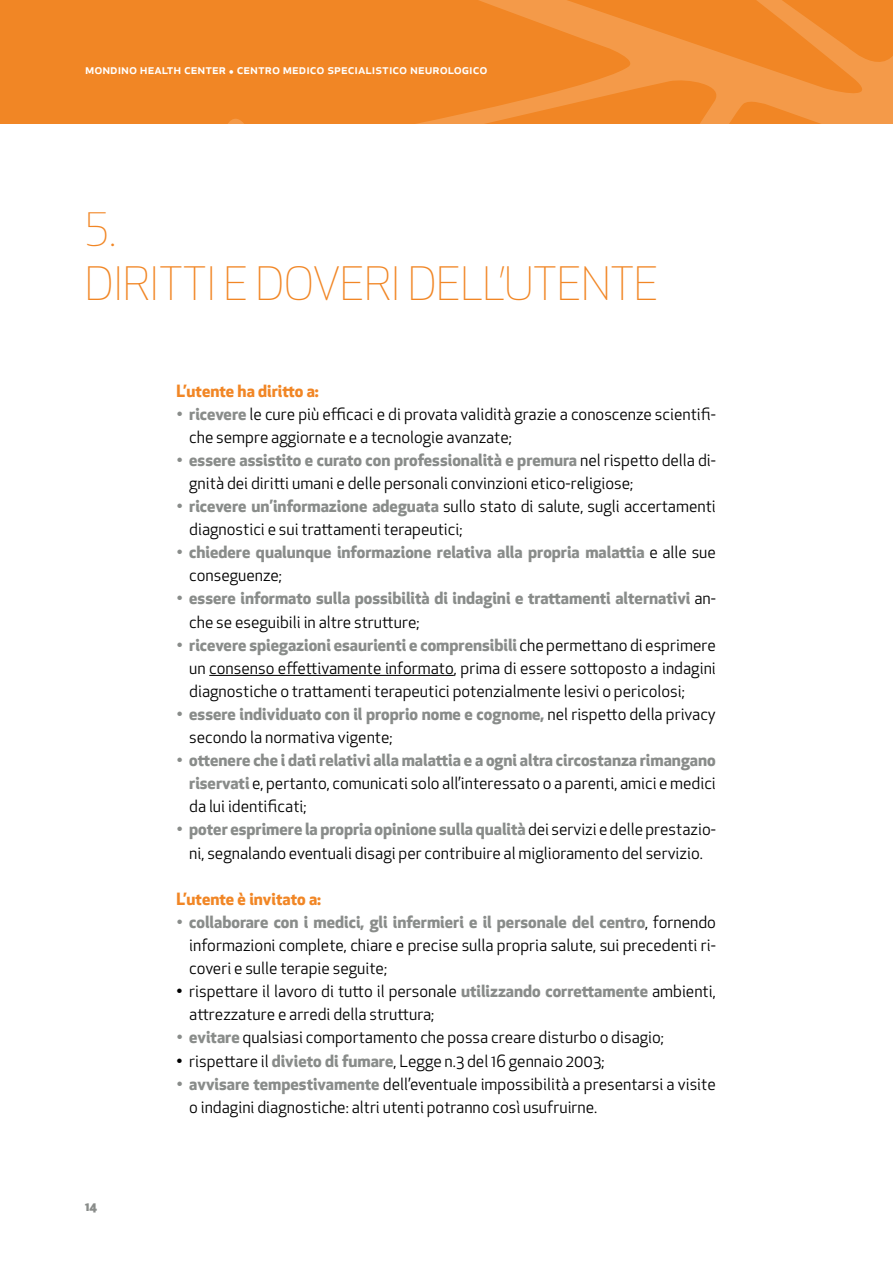
<style>
.page{position:relative;width:893px;height:1263px;background:#fff}
.page>*{position:absolute;margin:0;border:0;box-sizing:border-box;transform-origin:0 0}
.t1{font:300 45px/54px "Apex New";color:#f18625}
.t2{font:16.5px/23.1px "Apex New";color:#000}
.t3{font:700 16.5px/23.1px "Apex New";color:#898c8a}
.t4{font:700 16.5px "Apex New";color:#f18625}
.t5{font:500 13.5px "Apex New";color:#fff}
.t6{font:800 12px "Apex New";color:#898c8a}
.s1{font-weight:700;color:#898c8a}
.s2{font-weight:400;color:#000}
</style>
<div class="page">
<div style="left:0;top:0;width:893px;height:124px;background:#f18625"></div>
<svg style="left:228px;top:0;width:665px;height:124px"></svg>
<hr style="left:209px;top:675px;width:245px;height:1px;background:#000">
<p class="t5" style="left:85px;top:60px;width:404px">mondino health center • centro medico specialistico neurologico</p>
<h1 class="t1" style="left:85px;top:203px;width:575px">5.<br>DIRITTI E DOVERI DELL’UTENTE</h1>
<p class="t6" style="left:85px;top:1198px;width:14px">14</p>
<p class="t4" style="left:176px;top:378px;width:144px">L’utente ha diritto a:</p>
<p class="t2" style="left:189px;top:402px;width:528px;text-indent:-13px"><span class="s1">• ricevere</span> le cure più efficaci e di provata validità grazie a conoscenze scientifi&shy;che sempre aggiornate e a tecnologie avanzate;</p>
<p class="t2" style="left:189px;top:448px;width:528px;text-indent:-13px"><span class="s1">• essere assistito e curato con professionalità e premura</span> nel rispetto della di&shy;gnità dei diritti umani e delle personali convinzioni etico-religiose;</p>
<p class="t2" style="left:189px;top:494px;width:528px;text-indent:-13px"><span class="s1">• ricevere un’informazione adeguata</span> sullo stato di salute, sugli accertamenti diagnostici e sui trattamenti terapeutici;</p>
<p class="t3" style="left:189px;top:540px;width:528px;text-indent:-13px">• chiedere qualunque informazione relativa alla propria malattia <span class="s2">e alle sue conseguenze;</span></p>
<p class="t3" style="left:189px;top:586px;width:528px;text-indent:-13px">• essere informato sulla possibilità di indagini e trattamenti alternativi <span class="s2">an&shy;che se eseguibili in altre strutture;</span></p>
<p class="t2" style="left:189px;top:633px;width:528px;text-align:justify;text-indent:-13px"><span class="s1">• ricevere spiegazioni esaurienti e comprensibili</span> che permettano di esprimere un consenso effettivamente informato, prima di essere sottoposto a indagini diagnostiche o trattamenti terapeutici potenzialmente lesivi o pericolosi;</p>
<p class="t2" style="left:189px;top:702px;width:528px;text-indent:-13px"><span class="s1">• essere individuato con il proprio nome e cognome,</span> nel rispetto della privacy secondo la normativa vigente;</p>
<p class="t2" style="left:189px;top:749px;width:528px;text-align:justify;text-indent:-13px"><span class="s1">• ottenere che i dati relativi alla malattia e a ogni altra circostanza rimangano riservati</span> e, pertanto, comunicati solo all’interessato o a parenti, amici e medici da lui identificati;</p>
<p class="t2" style="left:176px;top:818px;width:541px;text-align:center"><span class="s1">• poter esprimere la propria opinione sulla qualità</span> dei servizi e delle prestazio&shy;ni, segnalando eventuali disagi per contribuire al miglioramento del servizio.</p>
<p class="t4" style="left:176px;top:887px;width:146px">L’utente è invitato a:</p>
<p class="t2" style="left:189px;top:910px;width:528px;text-align:justify;text-indent:-13px"><span class="s1">• collaborare con i medici, gli infermieri e il personale del centro</span>, fornendo informazioni complete, chiare e precise sulla propria salute, sui precedenti ri&shy;coveri e sulle terapie seguite;</p>
<p class="t2" style="left:189px;top:980px;width:528px;text-indent:-13px">• rispettare il lavoro di tutto il personale <span class="s1">utilizzando correttamente</span> ambienti, attrezzature e arredi della struttura;</p>
<p class="t2" style="left:176px;top:1026px;width:489px"><span class="s1">• evitare</span> qualsiasi comportamento che possa creare disturbo o disagio;</p>
<p class="t2" style="left:176px;top:1049px;width:429px">• rispettare il <span class="s1">divieto di fumare</span>, Legge n.3 del 16 gennaio 2003;</p>
<p class="t2" style="left:189px;top:1072px;width:528px;text-indent:-13px"><span class="s1">• avvisare tempestivamente</span> dell’eventuale impossibilità a presentarsi a visite o indagini diagnostiche: altri utenti potranno così usufruirne.</p>
</div>
